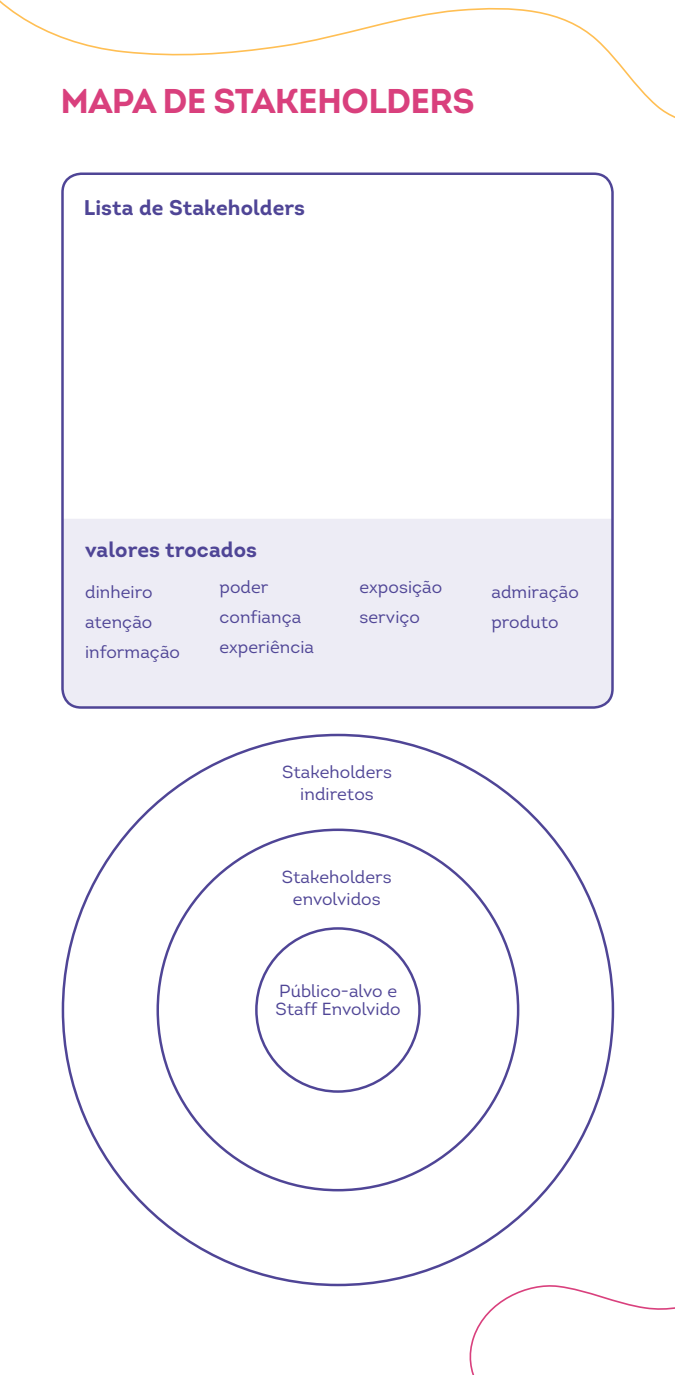
<style>
.page{position:relative;width:675px;height:1375px;background:#fff}
.page>*{position:absolute;margin:0;border:0;box-sizing:border-box;transform-origin:0 0}
.Titulo-2{font:700 34.38px "Intro";letter-spacing:-.02em;color:#d9407d}
.corpo_texto{font:700 21.25px "Intro";letter-spacing:.005em;color:#4f4596}
.corpo_texto-2{font:17.5px/22.5px "Intro";letter-spacing:.005em;color:#4f4596;text-align:center}
</style>
<div class="page">
<div style="left:64px;top:519px;width:547px;height:187px;background:#edecf5"></div>
<svg style="left:0;top:0;width:675px;height:118px"></svg>
<svg style="left:461px;top:996px;width:214px;height:379px"></svg>
<div style="left:61px;top:172px;width:553px;height:537px;border:2px solid #4f4596;border-radius:19px"></div>
<p class="Titulo-2" style="left:61px;top:79px;width:416px">MAPA DE STAKEHOLDERS</p>
<p class="corpo_texto" style="left:84px;top:194px;width:223px">Lista de Stakeholders</p>
<p class="corpo_texto" style="left:85px;top:536px;width:173px">valores trocados</p>
<p class="corpo_texto-2" style="left:85px;top:581px;width:69px">dinheiro</p>
<p class="corpo_texto-2" style="left:85px;top:611px;width:69px">atenção</p>
<p class="corpo_texto-2" style="left:85px;top:641px;width:96px">informação</p>
<p class="corpo_texto-2" style="left:219px;top:576px;width:50px">poder</p>
<p class="corpo_texto-2" style="left:219px;top:606px;width:83px">confiança</p>
<p class="corpo_texto-2" style="left:219px;top:636px;width:96px">experiência</p>
<p class="corpo_texto-2" style="left:360px;top:576px;width:84px">exposição</p>
<p class="corpo_texto-2" style="left:360px;top:606px;width:62px">serviço</p>
<p class="corpo_texto-2" style="left:282px;top:760px;width:111px">Stakeholders indiretos</p>
<p class="corpo_texto-2" style="left:282px;top:865px;width:111px">Stakeholders envolvidos</p>
<p class="corpo_texto-2" style="left:276px;top:981px;width:127px;line-height:18.8px;text-align:left">Público-alvo e<br>Staff Envolvido</p>
<p class="corpo_texto-2" style="left:491px;top:581px;width:89px">admiração</p>
<p class="corpo_texto-2" style="left:491px;top:611px;width:69px">produto</p>
</div>
